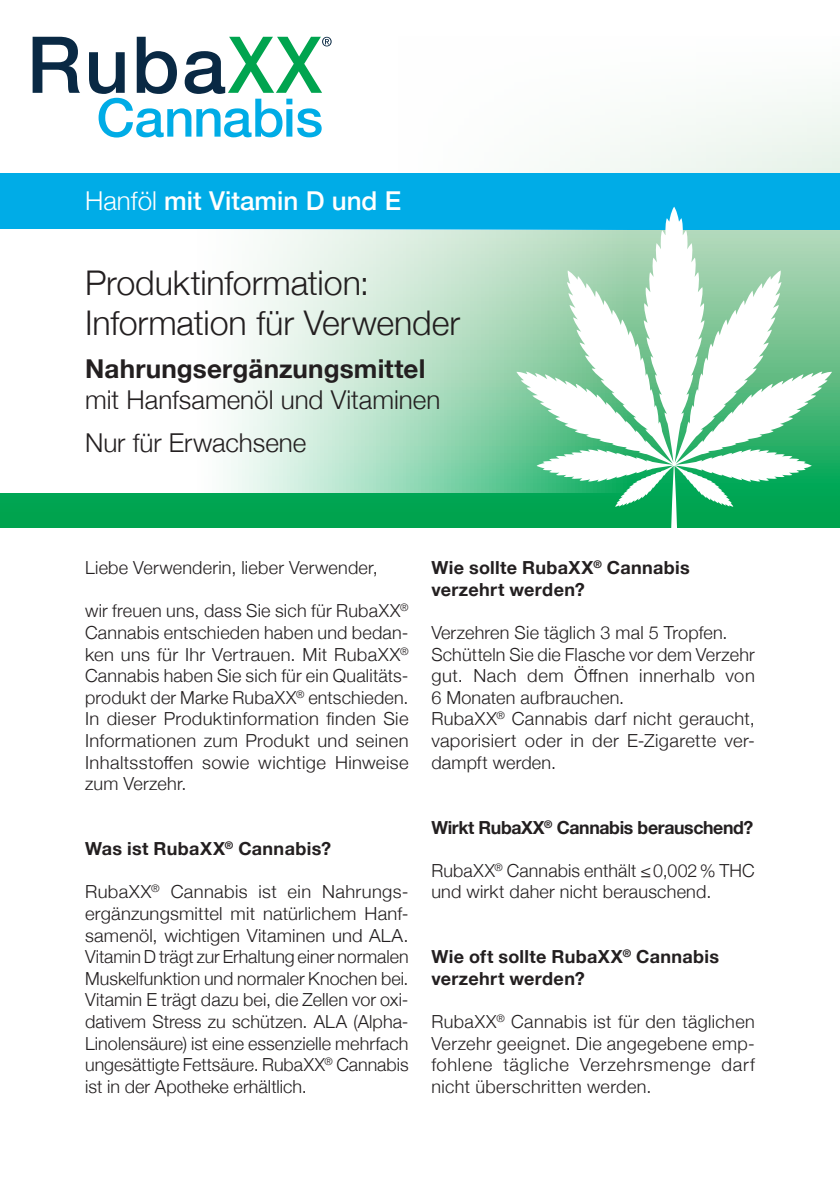
<style>
.page{position:relative;width:840px;height:1191px;background:#fff}
.page>*{position:absolute;margin:0;border:0;box-sizing:border-box;transform-origin:0 0}
.t1{font:500 53.2px "Helvetica Neue";letter-spacing:-.01em;color:#00ace6}
.t2{font:300 34px/40.8px "Helvetica Neue";letter-spacing:-.005em;color:#231f20}
.t3{font:300 26px/42.6px "Helvetica Neue";color:#231f20}
.t4{font:700 26px "Helvetica Neue";letter-spacing:.005em;color:#231f20}
.t5{font:500 26px "Helvetica Neue";color:#fff}
.t6{font:300 18px/21.6px "Helvetica Neue";letter-spacing:.01em;color:#231f20}
.t7{font:700 18px/21.6px "Helvetica Neue";letter-spacing:.02em;color:#231f20}
.t8{font:700 18px "Helvetica Neue";letter-spacing:-.02em;color:#231f20}
.s1{font-weight:300}
</style>
<div class="page">
<svg style="left:0;top:229px;width:839px;height:298px;background:#0fa859"></svg>
<div style="left:0;top:173px;width:839px;height:56px;background:#00ace7"></div>
<svg style="left:516px;top:207px;width:315px;height:321px"></svg>
<svg style="left:33px;top:37px;width:47px;height:56px"></svg>
<svg style="left:89px;top:52px;width:36px;height:42px"></svg>
<svg style="left:137px;top:37px;width:40px;height:57px"></svg>
<svg style="left:184px;top:37px;width:147px;height:57px"></svg>
<svg style="left:0;top:229px;width:671px;height:263px"></svg>
<h1 class="t1" style="left:96px;top:75px;width:228px">Cannabis</h1>
<h3 class="t5" style="left:85px;top:180px;width:317px"><span class="s1">Hanföl</span> mit Vitamin D und E</h3>
<h2 class="t2" style="left:85px;top:259px;width:376px">Produktinformation:<br>Information für Verwender</h2>
<h3 class="t4" style="left:85px;top:348px;width:341px">Nahrungsergänzungsmittel</h3>
<h3 class="t3" style="left:85px;top:377px;width:356px">mit Hanfsamenöl und Vitaminen<br>Nur für Erwachsene</h3>
<p class="t6" style="left:85px;top:555px;width:294px">Liebe Verwenderin, lieber Verwender,</p>
<p class="t6" style="left:85px;top:599px;width:325px;text-align:justify">wir freuen uns, dass Sie sich für RubaXX<sup>® </sup>Cannabis entschieden haben und bedan&shy;ken uns für Ihr Vertrauen. Mit RubaXX<sup>® </sup>Cannabis haben Sie sich für ein Qualitäts&shy;produkt der Marke RubaXX<sup>®</sup> entschieden.<br>In dieser Produktinformation finden Sie Informationen zum Produkt und seinen Inhaltsstoffen sowie wichtige Hinweise zum Verzehr.</p>
<p class="t7" style="left:85px;top:838px;width:247px">Was ist RubaXX<sup>®</sup> Cannabis?</p>
<p class="t6" style="left:85px;top:879px;width:325px">RubaXX<sup>®</sup> Cannabis ist ein Nahrungs&shy;ergänzungsmittel mit natürlichem Hanf&shy;samenöl, wichtigen Vitaminen und ALA.<br>Vitamin D trägt zur Erhaltung einer normalen Muskelfunktion und normaler Knochen bei.<br>Vitamin E trägt dazu bei, die Zellen vor oxi&shy;dativem Stress zu schützen. ALA (Alpha-Linolensäure) ist eine essenzielle mehrfach ungesättigte Fettsäure. RubaXX<sup>®</sup> Cannabis ist in der Apotheke erhältlich.</p>
<p class="t7" style="left:431px;top:557px;width:260px">Wie sollte RubaXX<sup>®</sup> Cannabis verzehrt werden?</p>
<p class="t6" style="left:431px;top:620px;width:325px">Verzehren Sie täglich 3 mal 5 Tropfen.<br>Schütteln Sie die Flasche vor dem Verzehr gut. Nach dem Öffnen innerhalb von 6 Monaten aufbrauchen.<br>RubaXX<sup>®</sup> Cannabis darf nicht geraucht, vaporisiert oder in der E-Zigarette ver&shy;dampft werden.</p>
<p class="t8" style="left:431px;top:813px;width:323px">Wirkt RubaXX<sup>®</sup> Cannabis berauschend?</p>
<p class="t6" style="left:431px;top:858px;width:325px">RubaXX<sup>®</sup> Cannabis enthält ≤0,002% THC und wirkt daher nicht berauschend.</p>
<p class="t7" style="left:431px;top:946px;width:289px">Wie oft sollte RubaXX<sup>®</sup> Cannabis verzehrt werden?</p>
<p class="t6" style="left:431px;top:1009px;width:325px;text-align:justify">RubaXX<sup>®</sup> Cannabis ist für den täglichen Verzehr geeignet. Die angegebene emp&shy;fohlene tägliche Verzehrsmenge darf nicht überschritten werden.</p>
</div>
